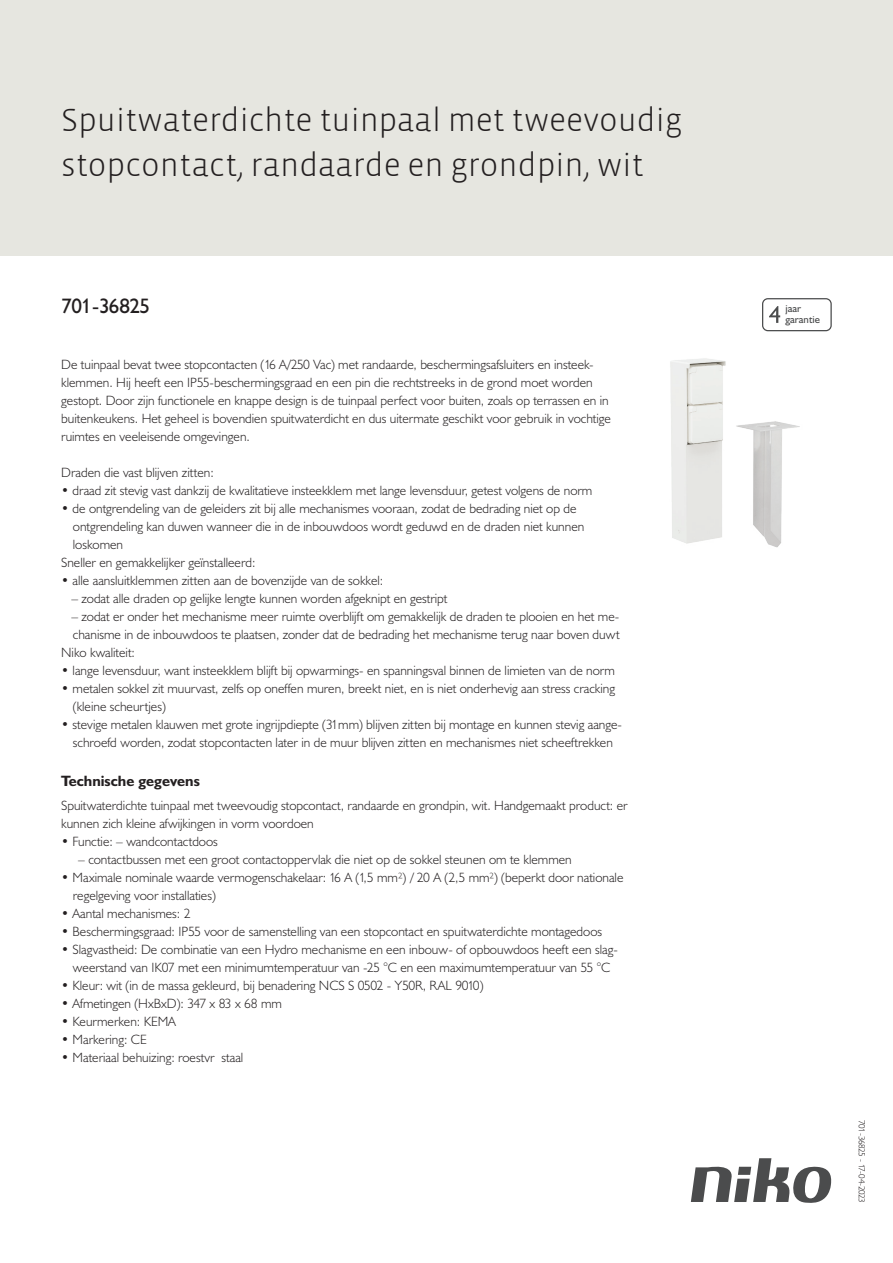
<style>
.page{position:relative;width:893px;height:1263px;background:#fff}
.page>*{position:absolute;margin:0;border:0;box-sizing:border-box;transform-origin:0 0}
.Title_datasheets{font:300 33px/45px "Vista Sans";color:#231f20}
.Article_number{font:21px "Humanist 521 BT";letter-spacing:-.03em;color:#231f20}
.Titles_parts{font:700 15px "Humanist 521 BT";color:#231f20}
.USP_Bullets{font:300 13.5px/18px "Humanist 521 BT";color:#231f20}
.Platte_tekst_CAB{font:300 13.5px/18px "Humanist 521 BT";color:#231f20}
.USP_Bullets_level_2{font:300 13.5px "Humanist 521 BT";color:#231f20}
.t1{font:10.8px/10.8px "Humanist 521 BT";color:#4b4c4d}
.Revision{font:300 9px "Humanist 521 BT";letter-spacing:-.05em;color:#231f20}
</style>
<div class="page">
<svg style="left:691px;top:1158px;width:141px;height:45px"></svg>
<div style="left:0;top:0;width:893px;height:255px;background:#e6e6e0"></div>
<svg style="left:762px;top:298px;width:70px;height:33px"></svg>
<img style="left:670px;top:358px;width:130px;height:190px">
<p class="Title_datasheets" style="left:61px;top:98px;width:623px">Spuitwaterdichte tuinpaal met tweevoudig stopcontact, randaarde en grondpin, wit</p>
<p class="Article_number" style="left:61px;top:293px;width:90px">701-36825</p>
<p class="t1" style="left:785px;top:303px;width:36px">jaar garantie</p>
<p class="Platte_tekst_CAB" style="left:61px;top:355px;width:551px">De tuinpaal bevat twee stopcontacten (16 A/250 Vac) met randaarde, beschermingsafsluiters en insteek&shy;klemmen. Hij heeft een IP55-beschermingsgraad en een pin die rechtstreeks in de grond moet worden gestopt. Door zijn functionele en knappe design is de tuinpaal perfect voor buiten, zoals op terrassen en in buitenkeukens. Het geheel is bovendien spuitwaterdicht en dus uitermate geschikt voor gebruik in vochtige ruimtes en veeleisende omgevingen.</p>
<p class="USP_Bullets" style="left:61px;top:463px;width:154px">Draden die vast blijven zitten:</p>
<p class="USP_Bullets" style="left:61px;top:481px;width:533px">• draad zit stevig vast dankzij de kwalitatieve insteekklem met lange levensduur, getest volgens de norm</p>
<p class="USP_Bullets" style="left:73px;top:499px;width:513px;text-indent:-12px">• de ontgrendeling van de geleiders zit bij alle mechanismes vooraan, zodat de bedrading niet op de ontgrendeling kan duwen wanneer die in de inbouwdoos wordt geduwd en de draden niet kunnen loskomen</p>
<p class="USP_Bullets" style="left:61px;top:553px;width:196px">Sneller en gemakkelijker geïnstalleerd:</p>
<p class="USP_Bullets" style="left:61px;top:571px;width:324px">• alle aansluitklemmen zitten aan de bovenzijde van de sokkel:</p>
<p class="USP_Bullets" style="left:71px;top:589px;width:378px">– zodat alle draden op gelijke lengte kunnen worden afgeknipt en gestript</p>
<p class="USP_Bullets" style="left:71px;top:607px;width:550px">– zodat er onder het mechanisme meer ruimte overblijft om gemakkelijk de draden te plooien en het me&shy;chanisme in de inbouwdoos te plaatsen, zonder dat de bedrading het mechanisme terug naar boven duwt</p>
<p class="USP_Bullets" style="left:61px;top:643px;width:75px">Niko kwaliteit:</p>
<p class="USP_Bullets" style="left:61px;top:661px;width:555px">• lange levensduur, want insteekklem blijft bij opwarmings- en spanningsval binnen de limieten van de norm</p>
<p class="USP_Bullets" style="left:73px;top:679px;width:544px;text-indent:-12px">• metalen sokkel zit muurvast, zelfs op oneffen muren, breekt niet, en is niet onderhevig aan stress cracking (kleine scheurtjes)</p>
<p class="USP_Bullets" style="left:61px;top:715px;width:562px;text-align:center">• stevige metalen klauwen met grote ingrijpdiepte (31mm) blijven zitten bij montage en kunnen stevig aange&shy;schroefd worden, zodat stopcontacten later in de muur blijven zitten en mechanismes niet scheeftrekken</p>
<p class="Titles_parts" style="left:61px;top:771px;width:140px">Technische gegevens</p>
<p class="Platte_tekst_CAB" style="left:61px;top:796px;width:568px">Spuitwaterdichte tuinpaal met tweevoudig stopcontact, randaarde en grondpin, wit. Handgemaakt product: er kunnen zich kleine afwijkingen in vorm voordoen</p>
<p class="USP_Bullets" style="left:61px;top:832px;width:158px">• Functie: – wandcontactdoos</p>
<p class="USP_Bullets_level_2" style="left:78px;top:851px;width:495px">– contactbussen met een groot contactoppervlak die niet op de sokkel steunen om te klemmen</p>
<p class="USP_Bullets" style="left:73px;top:868px;width:552px;text-indent:-12px">• Maximale nominale waarde vermogenschakelaar: 16 A (1,5 mm²) / 20 A (2,5 mm²) (beperkt door nationale regelgeving voor installaties)</p>
<p class="USP_Bullets" style="left:61px;top:904px;width:131px">• Aantal mechanismes: 2</p>
<p class="USP_Bullets" style="left:61px;top:922px;width:542px">• Beschermingsgraad: IP55 voor de samenstelling van een stopcontact en spuitwaterdichte montagedoos</p>
<p class="USP_Bullets" style="left:61px;top:940px;width:558px;text-align:center">• Slagvastheid: De combinatie van een Hydro mechanisme en een inbouw- of opbouwdoos heeft een slag&shy;weerstand van IK07 met een minimumtemperatuur van -25 °C en een maximumtemperatuur van 55 °C</p>
<p class="USP_Bullets" style="left:61px;top:976px;width:424px">• Kleur: wit (in de massa gekleurd, bij benadering NCS S 0502 - Y50R, RAL 9010)</p>
<p class="USP_Bullets" style="left:61px;top:994px;width:222px">• Afmetingen (HxBxD): 347 x 83 x 68 mm</p>
<p class="USP_Bullets" style="left:61px;top:1012px;width:116px">• Keurmerken: KEMA</p>
<p class="USP_Bullets" style="left:61px;top:1030px;width:87px">• Markering: CE</p>
<p class="USP_Bullets" style="left:61px;top:1048px;width:184px">• Materiaal behuizing: roestvrĳ staal</p>
<p class="Revision" style="left:868px;top:1120px;width:84px;rotate:90deg">701-36825 - 17-04-2023</p>
</div>
